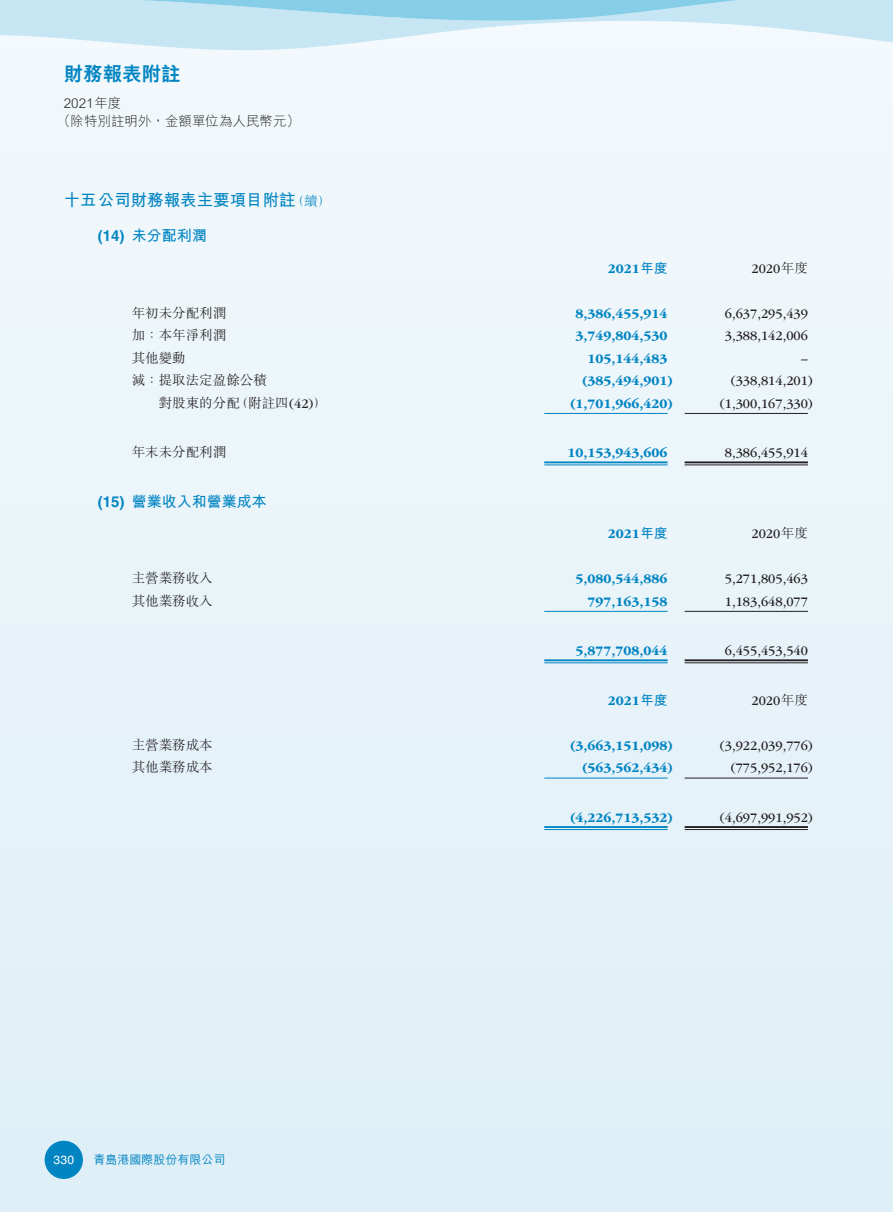
<style>
.page{position:relative;width:893px;height:1212px;background:#e8f3f9}
.page>*{position:absolute;margin:0;border:0;box-sizing:border-box;transform-origin:0 0}
.t1{font:800 19.5px "M Hei HK";color:#0084c2}
.t2{font:700 16.5px "M Hei HK";color:#0084c2}
.t3{font:700 15px "M Hei HK";color:#0084c2}
.t4{font:700 13.5px "ITC Garamond Std";color:#0084c2}
.t5{font:13.5px "ITC Garamond Std";color:#231f20}
.t6{font:300 13.5px "M Sung HK";color:#231f20}
.t7{font:300 13.5px/18px "M Hei HK";color:#231f20}
.t8{font:500 12px "M Hei HK";color:#0084c2}
.t9{font:12px "Helvetica LT Std";color:#fff}
.s1{font-family:"M Sung HK";font-weight:300;font-size:13.5px}
.s2{font-family:"Helvetica LT Std"}
.s3{font-family:"M Hei HK"}
.s4{font-family:"M Sung HK";font-weight:300}
.s5{font-family:"ITC Garamond Std";font-weight:400}
</style>
<div class="page">
<svg style="left:0;top:43px;width:893px;height:7px;fill:#f3f9fc"></svg>
<svg style="left:0;top:0;width:893px;height:43px"></svg>
<div style="left:45px;top:1141px;width:38px;height:38px;background:#0084c2;border-radius:50%"></div>
<hr style="left:544px;top:413px;width:124px;height:1px;background:#0084c2">
<hr style="left:685px;top:413px;width:123px;height:1px;background:#231f20">
<hr style="left:544px;top:461px;width:124px;height:2px;background:#0084c2">
<hr style="left:544px;top:465px;width:124px;height:1px;background:#0084c2">
<hr style="left:685px;top:461px;width:123px;height:2px;background:#231f20">
<hr style="left:685px;top:465px;width:123px;height:1px;background:#231f20">
<hr style="left:544px;top:611px;width:124px;height:1px;background:#0084c2">
<hr style="left:685px;top:611px;width:123px;height:1px;background:#231f20">
<hr style="left:544px;top:659px;width:124px;height:2px;background:#0084c2">
<hr style="left:544px;top:662px;width:124px;height:1px;background:#0084c2">
<hr style="left:685px;top:659px;width:123px;height:2px;background:#231f20">
<hr style="left:685px;top:662px;width:123px;height:1px;background:#231f20">
<hr style="left:544px;top:778px;width:124px;height:1px;background:#0084c2">
<hr style="left:685px;top:778px;width:123px;height:1px;background:#231f20">
<hr style="left:544px;top:826px;width:124px;height:2px;background:#0084c2">
<hr style="left:544px;top:829px;width:124px;height:1px;background:#0084c2">
<hr style="left:685px;top:826px;width:123px;height:2px;background:#231f20">
<hr style="left:685px;top:829px;width:123px;height:1px;background:#231f20">
<h1 class="t1" style="left:64px;top:64px;width:118px">財務報表附註</h1>
<p class="t7" style="left:57px;top:94px;width:244px;text-indent:7px">2021年度<br>（除特別註明外，金額單位為人民幣元）</p>
<p class="t2" style="left:64px;top:188px;width:269px">十五公司財務報表主要項目附註<span class="s1">（續）</span></p>
<p class="t3" style="left:98px;top:225px;width:111px"><span class="s2">(14)</span> 未分配利潤</p>
<p class="t4" style="left:608px;top:261px;width:61px">2021<span class="s3">年度</span></p>
<p class="t5" style="left:751px;top:261px;width:58px">2020<span class="s4">年度</span></p>
<p class="t6" style="left:132px;top:303px;width:96px">年初未分配利潤</p>
<p class="t4" style="left:575px;top:306px;width:94px">8,386,455,914</p>
<p class="t5" style="left:725px;top:306px;width:85px">6,637,295,439</p>
<p class="t6" style="left:132px;top:326px;width:96px">加：本年淨利潤</p>
<p class="t4" style="left:575px;top:328px;width:94px">3,749,804,530</p>
<p class="t5" style="left:725px;top:328px;width:85px">3,388,142,006</p>
<p class="t6" style="left:132px;top:348px;width:55px">其他變動</p>
<p class="t4" style="left:588px;top:351px;width:82px">105,144,483</p>
<p class="t5" style="left:801px;top:351px;width:8px">–</p>
<p class="t6" style="left:132px;top:371px;width:136px">減：提取法定盈餘公積</p>
<p class="t4" style="left:582px;top:373px;width:92px">(385,494,901)</p>
<p class="t5" style="left:731px;top:373px;width:84px">(338,814,201)</p>
<p class="t6" style="left:159px;top:393px;width:170px">對股東的分配（附註四<span class="s5">(42)</span>）</p>
<p class="t4" style="left:570px;top:396px;width:104px">(1,701,966,420)</p>
<p class="t5" style="left:720px;top:396px;width:94px">(1,300,167,330)</p>
<p class="t6" style="left:132px;top:443px;width:96px">年末未分配利潤</p>
<p class="t4" style="left:567px;top:445px;width:102px">10,153,943,606</p>
<p class="t5" style="left:725px;top:445px;width:85px">8,386,455,914</p>
<p class="t3" style="left:98px;top:490px;width:171px"><span class="s2">(15)</span> 營業收入和營業成本</p>
<p class="t4" style="left:608px;top:526px;width:61px">2021<span class="s3">年度</span></p>
<p class="t5" style="left:751px;top:526px;width:58px">2020<span class="s4">年度</span></p>
<p class="t6" style="left:132px;top:568px;width:82px">主營業務收入</p>
<p class="t4" style="left:575px;top:571px;width:94px">5,080,544,886</p>
<p class="t5" style="left:725px;top:571px;width:85px">5,271,805,463</p>
<p class="t6" style="left:132px;top:591px;width:82px">其他業務收入</p>
<p class="t4" style="left:588px;top:594px;width:82px">797,163,158</p>
<p class="t5" style="left:725px;top:594px;width:85px">1,183,648,077</p>
<p class="t4" style="left:575px;top:643px;width:94px">5,877,708,044</p>
<p class="t5" style="left:725px;top:643px;width:85px">6,455,453,540</p>
<p class="t4" style="left:608px;top:693px;width:61px">2021<span class="s3">年度</span></p>
<p class="t5" style="left:751px;top:693px;width:58px">2020<span class="s4">年度</span></p>
<p class="t6" style="left:132px;top:735px;width:82px">主營業務成本</p>
<p class="t4" style="left:570px;top:738px;width:104px">(3,663,151,098)</p>
<p class="t5" style="left:720px;top:738px;width:94px">(3,922,039,776)</p>
<p class="t6" style="left:132px;top:758px;width:82px">其他業務成本</p>
<p class="t4" style="left:582px;top:760px;width:92px">(563,562,434)</p>
<p class="t5" style="left:731px;top:760px;width:84px">(775,952,176)</p>
<p class="t4" style="left:570px;top:810px;width:104px">(4,226,713,532)</p>
<p class="t5" style="left:720px;top:810px;width:94px">(4,697,991,952)</p>
<p class="t9" style="left:53px;top:1152px;width:22px">330</p>
<p class="t8" style="left:94px;top:1151px;width:133px">青島港國際股份有限公司</p>
</div>
